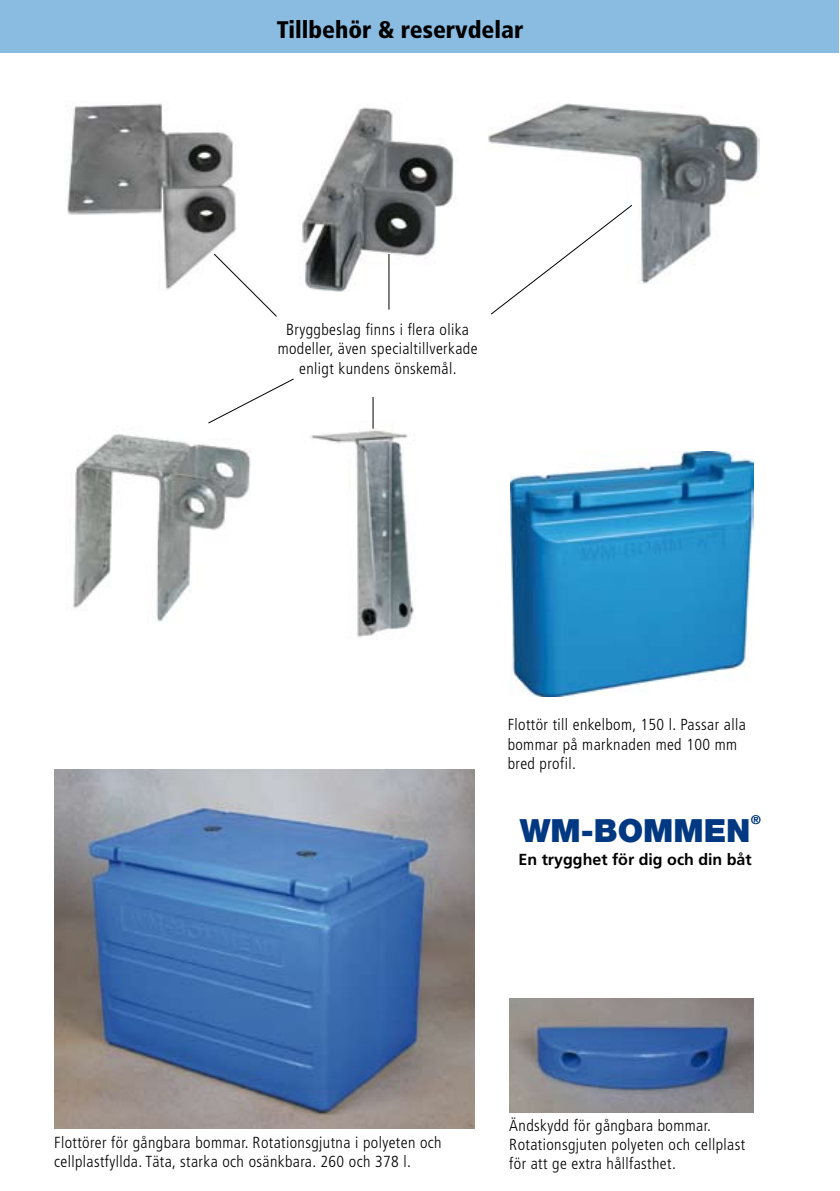
<style>
.page{position:relative;width:840px;height:1191px;background:#fff}
.page>*{position:absolute;margin:0;border:0;box-sizing:border-box;transform-origin:0 0}
.t1{font:900 32px "Helvetica Neue LT Std";color:#003882}
.t2{font:900 condensed 24px "Frutiger LT Std";color:#000}
.t3{font:300 condensed 16px/19.2px "Frutiger LT Std";letter-spacing:.025em;color:#000}
.t4{font:700 16px "Frutiger LT Std";color:#000}
.t5{font:12px "Helvetica Neue LT Std";color:#003882}
</style>
<div class="page">
<div style="left:0;top:1px;width:838px;height:51px;background:#8abbe1"></div>
<img style="left:67px;top:103px;width:170px;height:187px">
<img style="left:298px;top:107px;width:156px;height:184px">
<img style="left:487px;top:103px;width:271px;height:180px">
<img style="left:73px;top:434px;width:178px;height:188px">
<img style="left:310px;top:422px;width:104px;height:216px">
<svg style="left:490px;top:204px;width:142px;height:111px"></svg>
<hr style="left:388px;top:254px;width:1px;height:55px;background:#000">
<svg style="left:213px;top:253px;width:64px;height:64px"></svg>
<svg style="left:208px;top:378px;width:86px;height:46px"></svg>
<hr style="left:372px;top:397px;width:1px;height:32px;background:#000">
<img style="left:54px;top:769px;width:420px;height:359px">
<img style="left:509px;top:998px;width:244px;height:114px">
<img style="left:510px;top:451px;width:243px;height:246px">
<h2 class="t2" style="left:276px;top:16px;width:248px">Tillbehör &amp; reservdelar</h2>
<p class="t3" style="left:277px;top:320px;width:201px;text-align:center">Bryggbeslag finns i flera olika modeller, även specialtillverkade enligt kundens önskemål.</p>
<p class="t3" style="left:507px;top:715px;width:239px">Flottör till enkelbom, 150 l. Passar alla bommar på marknaden med 100 mm bred profil.</p>
<p class="t5" style="left:750px;top:812px;width:11px">®</p>
<h1 class="t1" style="left:519px;top:811px;width:232px">WM-BOMMEN</h1>
<p class="t4" style="left:518px;top:849px;width:234px">En trygghet för dig och din båt</p>
<p class="t3" style="left:54px;top:1132px;width:389px">Flottörer för gångbara bommar. Rotationsgjutna i polyeten och cellplastfyllda. Täta, starka och osänkbara. 260 och 378 l.</p>
<p class="t3" style="left:509px;top:1115px;width:237px">Ändskydd för gångbara bommar.<br>Rotationsgjuten polyeten och cellplast för att ge extra hållfasthet.</p>
</div>
